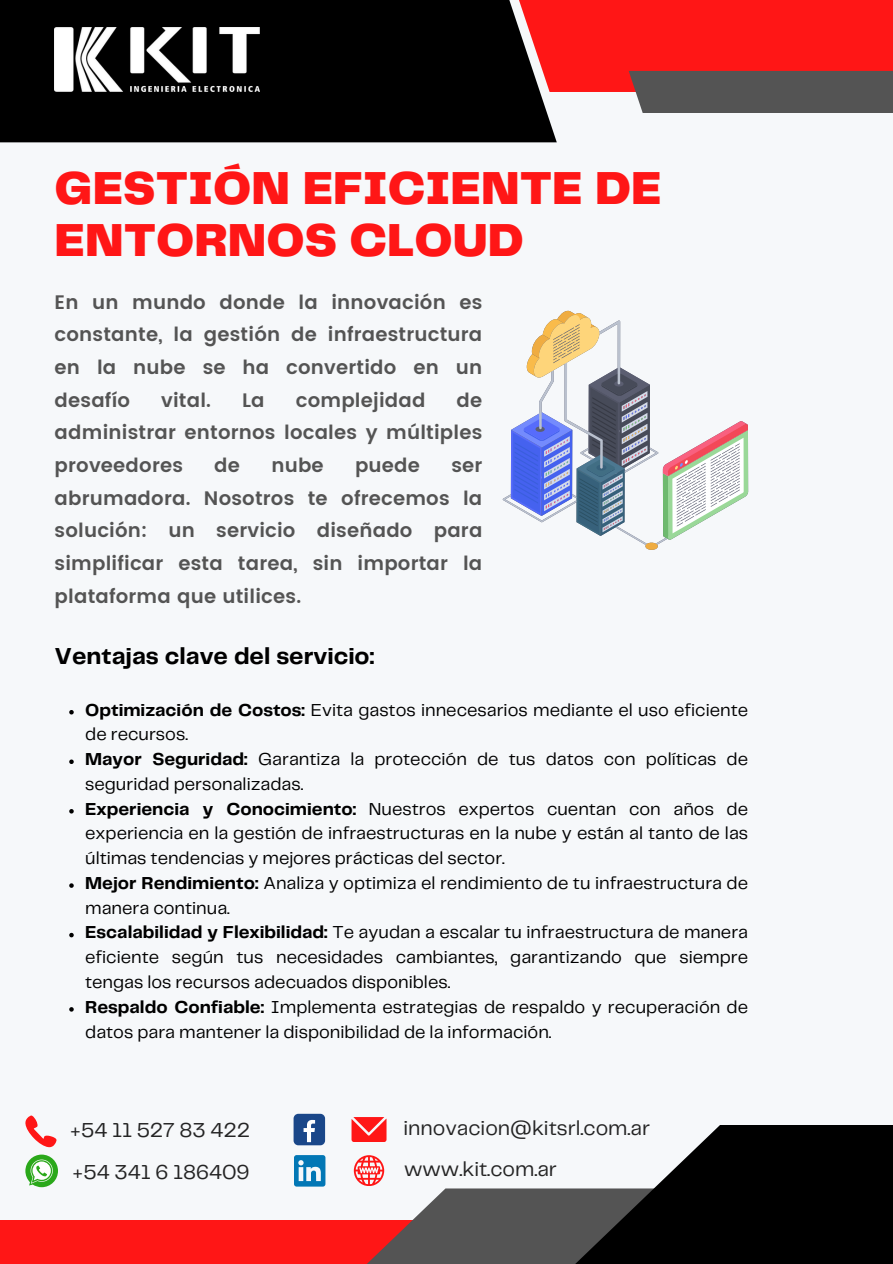
<style>
.page{position:relative;width:893px;height:1264px;background:#fff}
.page>*{position:absolute;margin:0;border:0;box-sizing:border-box;transform-origin:0 0}
.t1{font:900 48px/51.8px "Telegraf";color:#ff1616}
.t2{font:700 24px "Telegraf";color:#000}
.t3{font:21px "Telegraf";color:#242424}
.t4{font:600 19.5px/32.7px "Poppins";letter-spacing:.01em;color:#545454;text-align:justify}
.t5{font:18px/24.8px "Telegraf";color:#000}
.s1{font-weight:700}
</style>
<div class="page">
<div style="left:0;top:0;width:892px;height:1263px;background:#f6f8fa"></div>
<div style="left:482px;top:0;width:410px;height:92px;background:#ff1616"></div>
<div style="left:0;top:0;width:556px;height:142px;background:#000"></div>
<div style="left:628px;top:71px;width:264px;height:42px;background:#545454"></div>
<img style="left:55px;top:27px;width:204px;height:64px">
<svg style="left:351px;top:1117px;width:35px;height:24px"></svg>
<div style="left:0;top:1219px;width:528px;height:44px;background:#ff1616"></div>
<svg style="left:300px;top:1188px;width:256px;height:75px;fill:#545454"></svg>
<svg style="left:556px;top:1125px;width:336px;height:138px;fill:#000"></svg>
<svg style="left:354px;top:1155px;width:30px;height:30px"></svg>
<svg style="left:294px;top:1155px;width:31px;height:31px"></svg>
<div style="left:293px;top:1113px;width:32px;height:32px;background:#1a4789;border-radius:5px"></div>
<svg style="left:303px;top:1119px;width:12px;height:23px"></svg>
<svg style="left:25px;top:1115px;width:32px;height:31px"></svg>
<svg style="left:25px;top:1154px;width:33px;height:33px"></svg>
<svg style="left:502px;top:310px;width:246px;height:240px"></svg>
<svg style="left:69px;top:710px;width:5px;height:4px"></svg>
<svg style="left:69px;top:759px;width:5px;height:5px"></svg>
<svg style="left:69px;top:809px;width:5px;height:4px"></svg>
<svg style="left:69px;top:883px;width:5px;height:4px"></svg>
<svg style="left:69px;top:932px;width:5px;height:5px"></svg>
<svg style="left:69px;top:1007px;width:5px;height:4px"></svg>
<p class="t1" style="left:55px;top:165px;width:608px">GESTIÓN EFICIENTE DE<br>ENTORNOS CLOUD</p>
<p class="t4" style="left:55px;top:286px;width:429px">En un mundo donde la innovación es constante, la gestión de infraestructura en la nube se ha convertido en un desafío</p>
<p class="t4" style="left:161px;top:383px;width:51px">vital.</p>
<p class="t4" style="left:242px;top:383px;width:24px">La</p>
<p class="t4" style="left:296px;top:383px;width:131px">complejidad</p>
<p class="t4" style="left:55px;top:383px;width:429px;text-indent:402px">de administrar entornos locales y múltiples proveedores</p>
<p class="t4" style="left:214px;top:449px;width:27px">de</p>
<p class="t4" style="left:271px;top:449px;width:54px">nube</p>
<p class="t4" style="left:355px;top:449px;width:67px">puede</p>
<p class="t4" style="left:55px;top:449px;width:429px;text-indent:397px">ser abrumadora. Nosotros te ofrecemos la solución: un servicio diseñado para simplificar esta tarea, sin importar la plataforma que utilices.</p>
<h1 class="t2" style="left:55px;top:645px;width:321px">Ventajas clave del servicio:</h1>
<h3 class="t5" style="left:85px;top:698px;width:664px"><span class="s1">Optimización de Costos:</span> Evita gastos innecesarios mediante el uso eficiente de recursos.</h3>
<p class="t5" style="left:85px;top:747px;width:664px"><span class="s1">Mayor Seguridad:</span> Garantiza la protección de tus datos con políticas de seguridad personalizadas.</p>
<h2 class="t5" style="left:85px;top:797px;width:664px;text-align:justify"><span class="s1">Experiencia y Conocimiento:</span> Nuestros expertos cuentan con años de experiencia en la gestión de infraestructuras en la nube y están al tanto de las últimas tendencias y mejores prácticas del sector.</h2>
<p class="t5" style="left:85px;top:871px;width:664px"><span class="s1">Mejor Rendimiento:</span> Analiza y optimiza el rendimiento de tu infraestructura de manera continua.</p>
<p class="t5" style="left:85px;top:921px;width:664px;text-align:justify"><span class="s1">Escalabilidad y Flexibilidad:</span> Te ayudan a escalar tu infraestructura de manera eficiente según tus necesidades cambiantes, garantizando que siempre tengas los recursos adecuados disponibles.</p>
<p class="t5" style="left:85px;top:995px;width:664px"><span class="s1">Respaldo Confiable:</span> Implementa estrategias de respaldo y recuperación de datos para mantener la disponibilidad de la información.</p>
<p class="t3" style="left:70px;top:1120px;width:182px">+54 11 527 83 422</p>
<p class="t3" style="left:403px;top:1119px;width:248px">innovacion@kitsrl.com.ar</p>
<p class="t3" style="left:72px;top:1162px;width:179px">+54 341 6 186409</p>
<p class="t3" style="left:404px;top:1160px;width:154px">www.kit.com.ar</p>
</div>
